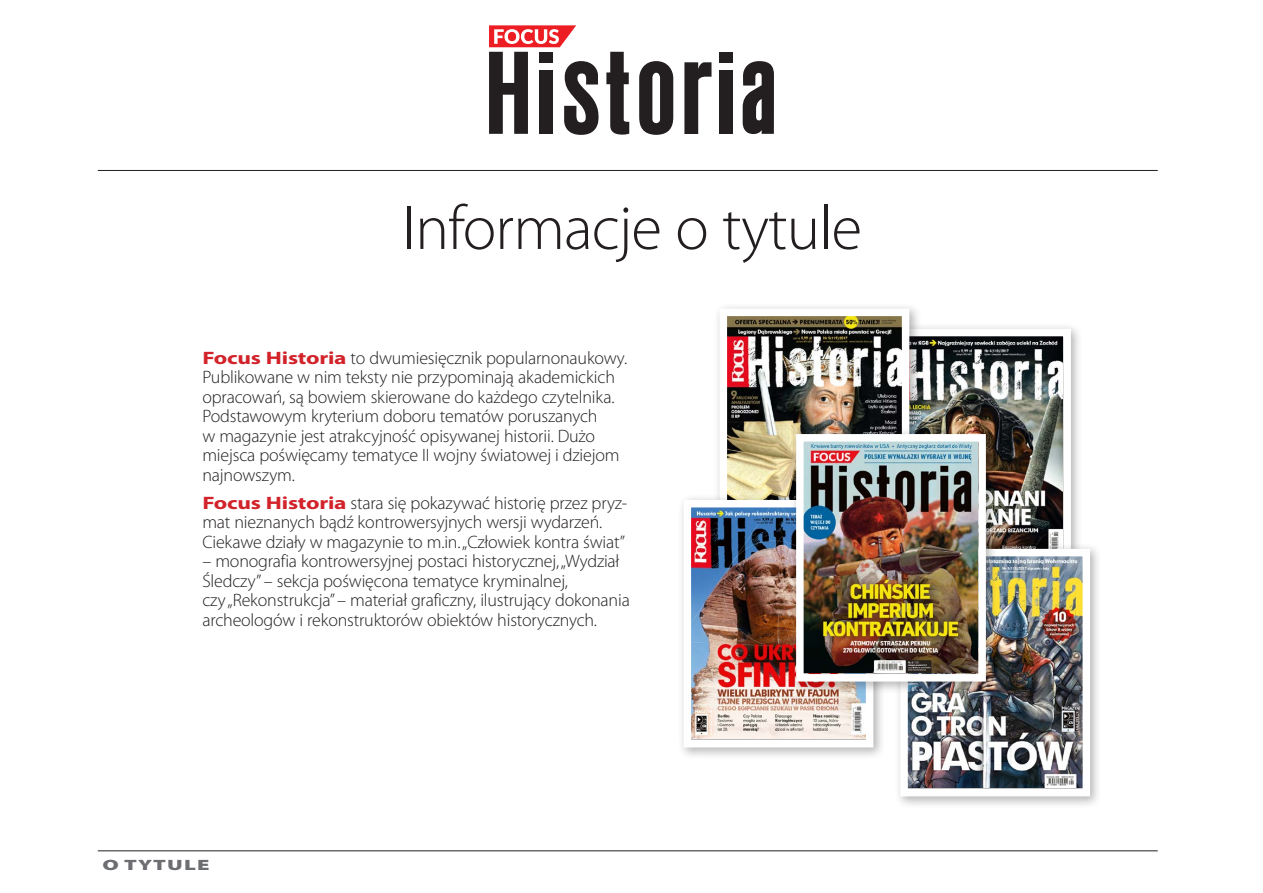
<style>
.page{position:relative;width:1263px;height:893px;background:#fff}
.page>*{position:absolute;margin:0;border:0;box-sizing:border-box;transform-origin:0 0}
.t1{font:300 63px "Myriad Pro";letter-spacing:-.015em;color:#231f20}
.t2{font:300 18px/19.5px "Myriad Pro";letter-spacing:-.01em;color:#231f20}
.t3{font:900 15px "Myriad Pro";letter-spacing:.05em;color:#6d6e71;scale:1.5 1}
.s1{font-weight:700;color:#d2232a}
</style>
<div class="page">
<div style="left:719px;top:70px;width:14px;height:64px;background:#231f20"></div>
<div style="left:719px;top:52px;width:14px;height:11px;background:#231f20"></div>
<svg style="left:606px;top:52px;width:23px;height:83px"></svg>
<svg style="left:743px;top:61px;width:31px;height:73px;background:#4a4747"></svg>
<svg style="left:489px;top:25px;width:110px;height:110px"></svg>
<svg style="left:684px;top:62px;width:27px;height:72px"></svg>
<svg style="left:639px;top:61px;width:34px;height:74px"></svg>
<hr style="left:98px;top:170px;width:1060px;height:1px;background:#231f20">
<hr style="left:98px;top:850px;width:1060px;height:1px;background:#231f20">
<div style="left:875px;top:322px;width:208px;height:267px;background:#231f20;opacity:.35"></div>
<img style="left:921px;top:325px;width:154px;height:217px">
<div style="left:894px;top:542px;width:208px;height:267px;background:#231f20;opacity:.35"></div>
<img style="left:896px;top:545px;width:198px;height:255px">
<div style="left:713px;top:302px;width:208px;height:266px;background:#231f20;opacity:.35"></div>
<img style="left:716px;top:305px;width:197px;height:189px">
<div style="left:677px;top:494px;width:208px;height:266px;background:#231f20;opacity:.35"></div>
<img style="left:680px;top:496px;width:197px;height:255px">
<div style="left:790px;top:428px;width:208px;height:266px;background:#231f20;opacity:.35"></div>
<img style="left:792px;top:430px;width:198px;height:255px">
<h1 class="t1" style="left:402px;top:193px;width:462px">Informacje o tytule</h1>
<p class="t2" style="left:202px;top:348px;width:426px"><span class="s1">Focus Historia</span> to dwumiesięcznik popularnonaukowy.<br>Publikowane w nim teksty nie przypominają akademickich opracowań, są bowiem skierowane do każdego czytelnika.<br>Podstawowym kryterium doboru tematów poruszanych<br>w magazynie jest atrakcyjność opisywanej historii. Dużo miejsca poświęcamy tematyce II wojny światowej i dziejom najnowszym.</p>
<p class="t2" style="left:202px;top:493px;width:426px"><span class="s1">Focus Historia</span> stara się pokazywać historię przez pryz&shy;mat nieznanych bądź kontrowersyjnych wersji wydarzeń.<br>Ciekawe działy w magazynie to m.in. „Człowiek kontra świat”</p>
<p class="t2" style="left:202px;top:552px;width:429px">– monografia kontrowersyjnej postaci historycznej, „Wydział Śledczy” – sekcja poświęcona tematyce kryminalnej,<br>czy „Rekonstrukcja” – materiał graficzny, ilustrujący dokonania archeologów i rekonstruktorów obiektów historycznych.</p>
<p class="t3" style="left:102px;top:854px;width:73px">O TYTULE</p>
</div>
